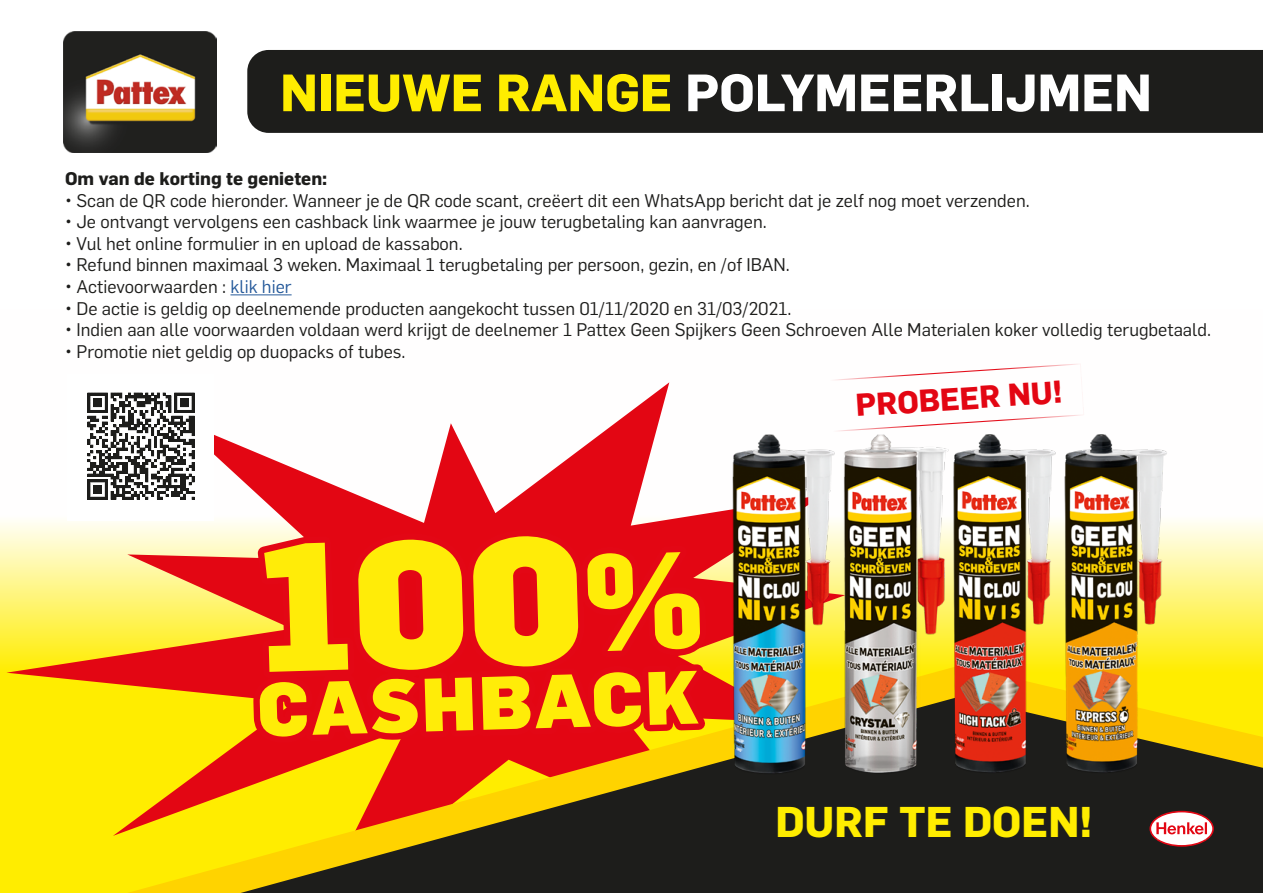
<style>
.page{position:relative;width:1263px;height:893px;background:#fff}
.page>*{position:absolute;margin:0;border:0;box-sizing:border-box;transform-origin:0 0}
.t1{font:700 51.45px "Flama";color:#fff}
.t2{font:700 42.15px "Flama";color:#ffed00}
.t3{font:700 31.05px "Flama";color:#e30613}
.t4{font:18px "Flama";color:#1d1d1b}
.t5{font:700 18px "Flama";color:#1d1d1b}
.s1{color:#ffed00}
.s2{color:#275b9b}
</style>
<div class="page">
<div style="left:247px;top:50px;width:1016px;height:83px;background:#1d1d1b"></div>
<svg style="left:6px;top:434px;width:768px;height:247px"></svg>
<svg style="left:247px;top:382px;width:472px;height:299px"></svg>
<svg style="left:259px;top:536px;width:407px;height:145px;background:#f2830e"></svg>
<svg style="left:0;top:681px;width:1263px;height:212px;background:#996f0e"></svg>
<img style="left:666px;top:435px;width:597px;height:349px">
<svg style="left:1149px;top:811px;width:65px;height:36px"></svg>
<img style="left:63px;top:32px;width:154px;height:121px">
<hr style="left:230px;top:294px;width:62px;height:1px;background:#275b9b">
<svg style="left:835px;top:364px;width:246px;height:67px"></svg>
<div style="left:67px;top:374px;width:147px;height:146px;background:#fff"></div>
<svg style="left:87px;top:393px;width:108px;height:107px"></svg>
<h1 class="t1" style="left:280px;top:61px;width:873px"><span class="s1">NIEUWE RANGE</span> POLYMEERLIJMEN</h1>
<p class="t5" style="left:65px;top:168px;width:264px">Om van de korting te genieten:</p>
<p class="t4" style="left:65px;top:188px;width:966px">• Scan de QR code hieronder. Wanneer je de QR code scant, creëert dit een WhatsApp bericht dat je zelf nog moet verzenden.</p>
<p class="t4" style="left:65px;top:209px;width:703px">• Je ontvangt vervolgens een cashback link waarmee je jouw terugbetaling kan aanvragen.</p>
<p class="t4" style="left:65px;top:231px;width:399px">• Vul het online formulier in en upload de kassabon.</p>
<p class="t4" style="left:65px;top:253px;width:726px">• Refund binnen maximaal 3 weken. Maximaal 1 terugbetaling per persoon, gezin, en /of IBAN.</p>
<p class="t4" style="left:65px;top:274px;width:228px">• Actievoorwaarden : <span class="s2">klik hier</span></p>
<p class="t4" style="left:65px;top:296px;width:728px">• De actie is geldig op deelnemende producten aangekocht tussen 01/11/2020 en 31/03/2021.</p>
<p class="t4" style="left:65px;top:317px;width:1147px">• Indien aan alle voorwaarden voldaan werd krijgt de deelnemer 1 Pattex Geen Spijkers Geen Schroeven Alle Materialen koker volledig terugbetaald.</p>
<p class="t4" style="left:65px;top:339px;width:342px">• Promotie niet geldig op duopacks of tubes.</p>
<h3 class="t3" style="left:854px;top:387px;width:208px;rotate:-4deg">PROBEER NU!</h3>
<h2 class="t2" style="left:775px;top:796px;width:318px">DURF TE DOEN!</h2>
</div>
